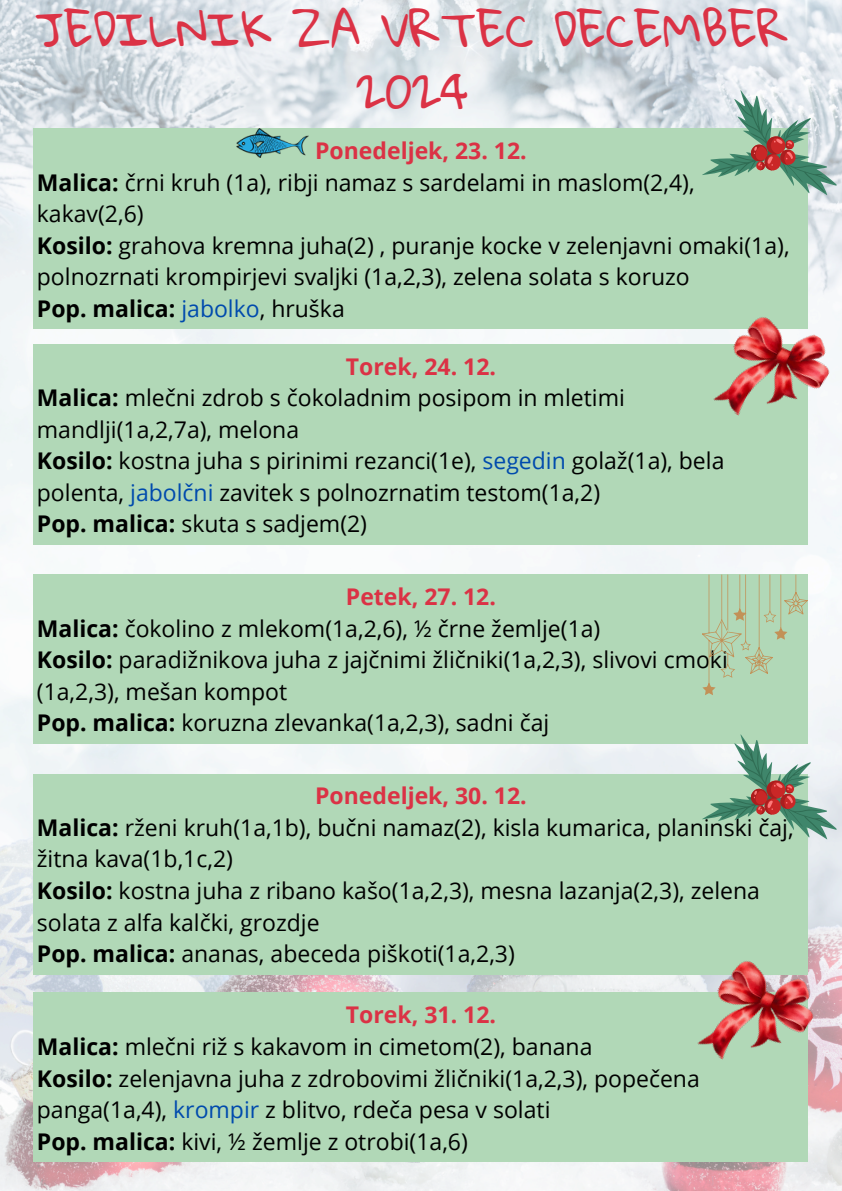
<style>
.page{position:relative;width:842px;height:1191px;background:#fff}
.page>*{position:absolute;margin:0;border:0;box-sizing:border-box;transform-origin:0 0}
.t1{font:45px/62.2px "Gloria Hallelujah";color:#db3245;text-align:center}
.t2{font:23px/31.5px "Open Sans";color:#000}
.t3{font:700 23px "Open Sans";color:#db3245}
.t4{font:700 23px "Open Sans";color:#000}
.s1{font-weight:700}
.s2{font-weight:400;color:#004aad}
.s3{font-weight:400}
.s4{color:#004aad}
</style>
<div class="page">
<img style="left:0;top:0;width:842px;height:1190px">
<div style="left:34px;top:128px;width:774px;height:201px;background:#b1d8b7"></div>
<div style="left:34px;top:344px;width:774px;height:200px;background:#b1d8b7"></div>
<svg style="left:702px;top:90px;width:135px;height:105px"></svg>
<img style="left:705px;top:303px;width:137px;height:141px">
<img style="left:237px;top:128px;width:72px;height:30px">
<div style="left:34px;top:574px;width:774px;height:169px;background:#b1d8b7"></div>
<div style="left:34px;top:773px;width:774px;height:201px;background:#b1d8b7"></div>
<div style="left:34px;top:992px;width:774px;height:169px;background:#b1d8b7"></div>
<svg style="left:702px;top:574px;width:106px;height:121px"></svg>
<svg style="left:702px;top:734px;width:135px;height:105px"></svg>
<img style="left:689px;top:947px;width:137px;height:140px">
<h1 class="t1" style="left:36px;top:0;width:754px">JEDILNIK ZA VRTEC DECEMBER<br>2024</h1>
<p class="t3" style="left:315px;top:135px;width:213px">Ponedeljek, 23. 12.</p>
<p class="t2" style="left:37px;top:166px;width:659px"><span class="s1">Malica:</span> črni kruh (1a), ribji namaz s sardelami in maslom(2,4), kakav(2,6)</p>
<p class="t2" style="left:37px;top:229px;width:754px"><span class="s1">Kosilo:</span> grahova kremna juha(2) , puranje kocke v zelenjavni omaki(1a), polnozrnati krompirjevi svaljki (1a,2,3), zelena solata s koruzo</p>
<p class="t4" style="left:37px;top:292px;width:309px">Pop. malica: <span class="s2">jabolko</span><span class="s3">, hruška</span></p>
<p class="t3" style="left:346px;top:350px;width:152px">Torek, 24. 12.</p>
<p class="t2" style="left:37px;top:381px;width:589px"><span class="s1">Malica:</span> mlečni zdrob s čokoladnim posipom in mletimi mandlji(1a,2,7a), melona</p>
<p class="t2" style="left:37px;top:444px;width:689px"><span class="s1">Kosilo:</span> kostna juha s pirinimi rezanci(1e), <span class="s4">segedin</span> golaž(1a), bela polenta, <span class="s4">jabolčni</span> zavitek s polnozrnatim testom(1a,2)</p>
<p class="t2" style="left:37px;top:507px;width:332px"><span class="s1">Pop. malica:</span> skuta s sadjem(2)</p>
<p class="t3" style="left:346px;top:580px;width:152px">Petek, 27. 12.</p>
<p class="t2" style="left:37px;top:612px;width:565px"><span class="s1">Malica:</span> čokolino z mlekom(1a,2,6), ½ črne žemlje(1a)</p>
<p class="t2" style="left:37px;top:643px;width:692px"><span class="s1">Kosilo:</span> paradižnikova juha z jajčnimi žličniki(1a,2,3), slivovi cmoki (1a,2,3), mešan kompot</p>
<p class="t2" style="left:37px;top:706px;width:514px"><span class="s1">Pop. malica:</span> koruzna zlevanka(1a,2,3), sadni čaj</p>
<p class="t3" style="left:315px;top:779px;width:213px">Ponedeljek, 30. 12.</p>
<p class="t2" style="left:37px;top:811px;width:758px"><span class="s1">Malica:</span> rženi kruh(1a,1b), bučni namaz(2), kisla kumarica, planinski čaj, žitna kava(1b,1c,2)</p>
<p class="t2" style="left:37px;top:874px;width:725px"><span class="s1">Kosilo:</span> kostna juha z ribano kašo(1a,2,3), mesna lazanja(2,3), zelena solata z alfa kalčki, grozdje</p>
<p class="t2" style="left:37px;top:937px;width:479px"><span class="s1">Pop. malica:</span> ananas, abeceda piškoti(1a,2,3)</p>
<p class="t3" style="left:346px;top:998px;width:152px">Torek, 31. 12.</p>
<p class="t2" style="left:37px;top:1030px;width:557px"><span class="s1">Malica:</span> mlečni riž s kakavom in cimetom(2), banana</p>
<p class="t2" style="left:37px;top:1061px;width:664px"><span class="s1">Kosilo:</span> zelenjavna juha z zdrobovimi žličniki(1a,2,3), popečena panga(1a,4), <span class="s4">krompir</span> z blitvo, rdeča pesa v solati</p>
<p class="t2" style="left:37px;top:1124px;width:432px"><span class="s1">Pop. malica:</span> kivi, ½ žemlje z otrobi(1a,6)</p>
</div>
